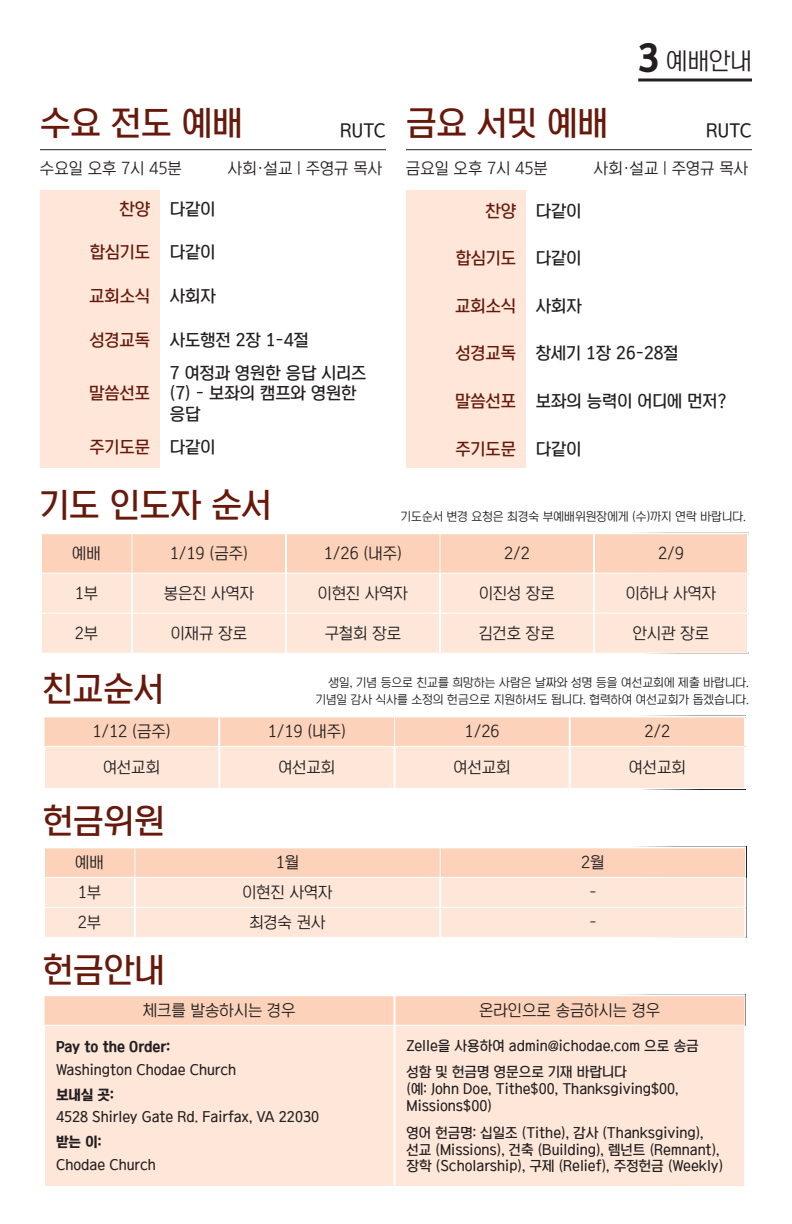
<style>
.page{position:relative;width:792px;height:1224px;background:#fff}
.page>*{position:absolute;margin:0;border:0;box-sizing:border-box;transform-origin:0 0}
.t1{font:34px "Korean TITGD2 R";color:#67190b}
.t2{font:24px "Korean TITGD1 R";color:#231f20}
.t3{font:18px "Korean TITGD2 R";letter-spacing:-.005em;color:#231f20}
.t4{font:17px/20.4px "Korean TITGD2 R";color:#231f20}
.t5{font:17px "Korean TITGD2 R";color:#67190b}
.t6{font:16px "Korean TITGD1 R";color:#231f20}
.t7{font:14px/16.8px "Korean TITGD2 R";color:#231f20}
.t8{font:14px "Korean TITGD4 R";color:#231f20}
.t9{font:12px "Korean TITGD1 R";color:#231f20}
.s1{font-family:"Korean TITGD4 R";font-size:36px}
.s2{color:#67190b}
.s3{color:#231f20}
</style>
<div class="page">
<hr style="left:406px;top:149px;width:346px;height:1px;background:#231f20">
<div style="left:406px;top:190px;width:120px;height:278px;background:#fee7d9"></div>
<hr style="left:40px;top:149px;width:346px;height:1px;background:#231f20">
<div style="left:40px;top:190px;width:120px;height:278px;background:#fee7d9"></div>
<hr style="left:638px;top:79px;width:114px;height:3px;background:#231f20">
<div style="left:45px;top:878px;width:699px;height:59px;background:#fee7d9"></div>
<div style="left:45px;top:848px;width:701px;height:29px;background:#fcd2ba"></div>
<hr style="left:45px;top:907px;width:89px;height:1px;background:#fff">
<hr style="left:136px;top:907px;width:303px;height:1px;background:#fff">
<hr style="left:441px;top:907px;width:303px;height:1px;background:#fff">
<hr style="left:134px;top:878px;width:2px;height:29px;background:#fff">
<hr style="left:439px;top:878px;width:2px;height:29px;background:#fff">
<hr style="left:134px;top:907px;width:2px;height:30px;background:#fff">
<hr style="left:439px;top:907px;width:2px;height:30px;background:#fff">
<div style="left:42px;top:534px;width:705px;height:39px;background:#fcd2ba"></div>
<div style="left:42px;top:574px;width:705px;height:79px;background:#fee7d9"></div>
<hr style="left:132px;top:534px;width:1px;height:39px;background:#fff">
<hr style="left:440px;top:534px;width:1px;height:39px;background:#fff">
<hr style="left:42px;top:613px;width:89px;height:1px;background:#fff">
<hr style="left:133px;top:613px;width:152px;height:1px;background:#fff">
<hr style="left:287px;top:613px;width:152px;height:1px;background:#fff">
<hr style="left:441px;top:613px;width:152px;height:1px;background:#fff">
<hr style="left:595px;top:613px;width:152px;height:1px;background:#fff">
<hr style="left:285px;top:534px;width:2px;height:39px;background:#fff">
<hr style="left:593px;top:534px;width:2px;height:39px;background:#fff">
<hr style="left:131px;top:574px;width:2px;height:39px;background:#fff">
<hr style="left:285px;top:573px;width:2px;height:40px;background:#fff">
<hr style="left:439px;top:574px;width:2px;height:39px;background:#fff">
<hr style="left:593px;top:573px;width:2px;height:40px;background:#fff">
<hr style="left:131px;top:613px;width:2px;height:40px;background:#fff">
<hr style="left:285px;top:613px;width:2px;height:40px;background:#fff">
<hr style="left:439px;top:613px;width:2px;height:40px;background:#fff">
<hr style="left:593px;top:613px;width:2px;height:40px;background:#fff">
<svg style="left:44px;top:717px;width:700px;height:71px;background:#fddfcd"></svg>
<hr style="left:44px;top:746px;width:174px;height:1px;background:#fff">
<hr style="left:220px;top:746px;width:174px;height:1px;background:#fff">
<hr style="left:394px;top:746px;width:175px;height:1px;background:#fff">
<hr style="left:571px;top:746px;width:173px;height:1px;background:#fff">
<hr style="left:218px;top:717px;width:2px;height:29px;background:#fff">
<hr style="left:569px;top:717px;width:2px;height:29px;background:#fff">
<hr style="left:43px;top:747px;width:2px;height:41px;background:#fff">
<hr style="left:218px;top:746px;width:2px;height:42px;background:#fff">
<hr style="left:394px;top:747px;width:2px;height:41px;background:#fff">
<hr style="left:569px;top:746px;width:2px;height:42px;background:#fff">
<div style="left:45px;top:1026px;width:699px;height:160px;background:#fee7d9"></div>
<svg style="left:44px;top:996px;width:700px;height:29px;background:#fcd2bb"></svg>
<hr style="left:394px;top:996px;width:2px;height:29px;background:#fff">
<hr style="left:394px;top:1025px;width:2px;height:161px;background:#fff">
<h2 class="t2" style="left:638px;top:48px;width:115px"><span class="s1">3</span> 예배안내</h2>
<h1 class="t1" style="left:40px;top:105px;width:204px">수요 전도 예배</h1>
<p class="t3" style="left:340px;top:121px;width:47px">RUTC</p>
<h1 class="t1" style="left:406px;top:105px;width:203px">금요 서밋 예배</h1>
<p class="t3" style="left:706px;top:121px;width:47px">RUTC</p>
<p class="t6" style="left:40px;top:159px;width:143px">수요일 오후 7시 45분</p>
<p class="t6" style="left:228px;top:159px;width:156px">사회·설교 | 주영규 목사</p>
<p class="t6" style="left:406px;top:159px;width:143px">금요일 오후 7시 45분</p>
<p class="t6" style="left:594px;top:159px;width:156px">사회·설교 | 주영규 목사</p>
<p class="t4" style="left:119px;top:199px;width:97px"><span class="s2">찬양</span> 다같이</p>
<p class="t4" style="left:485px;top:201px;width:97px"><span class="s2">찬양</span> 다같이</p>
<p class="t5" style="left:90px;top:243px;width:127px">합심기도 <span class="s3">다같이</span></p>
<p class="t5" style="left:89px;top:287px;width:128px">교회소식 <span class="s3">사회자</span></p>
<p class="t4" style="left:90px;top:329px;width:220px"><span class="s2">성경교독</span> 사도행전 2장 1-4절</p>
<p class="t5" style="left:89px;top:384px;width:62px">말씀선포</p>
<p class="t4" style="left:170px;top:363px;width:198px">7 여정과 영원한 응답 시리즈 (7) - 보좌의 캠프와 영원한 응답</p>
<p class="t5" style="left:89px;top:438px;width:127px">주기도문 <span class="s3">다같이</span></p>
<h1 class="t1" style="left:40px;top:487px;width:233px">기도 인도자 순서</h1>
<p class="t5" style="left:456px;top:249px;width:127px">합심기도 <span class="s3">다같이</span></p>
<p class="t5" style="left:455px;top:297px;width:128px">교회소식 <span class="s3">사회자</span></p>
<p class="t4" style="left:456px;top:343px;width:224px"><span class="s2">성경교독</span> 창세기 1장 26-28절</p>
<p class="t4" style="left:455px;top:391px;width:273px"><span class="s2">말씀선포</span> 보좌의 능력이 어디에 먼저?</p>
<p class="t5" style="left:455px;top:439px;width:127px">주기도문 <span class="s3">다같이</span></p>
<p class="t9" style="left:401px;top:510px;width:347px">기도순서 변경 요청은 최경숙 부예배위원장에게 (수)까지 연락 바랍니다.</p>
<p class="t6" style="left:72px;top:545px;width:30px">예배</p>
<p class="t6" style="left:170px;top:545px;width:80px">1/19 (금주)</p>
<p class="t6" style="left:324px;top:545px;width:80px">1/26 (내주)</p>
<p class="t6" style="left:504px;top:545px;width:27px">2/2</p>
<p class="t6" style="left:658px;top:545px;width:27px">2/9</p>
<p class="t6" style="left:75px;top:585px;width:25px">1부</p>
<p class="t6" style="left:164px;top:585px;width:92px">봉은진 사역자</p>
<p class="t6" style="left:318px;top:585px;width:92px">이현진 사역자</p>
<p class="t6" style="left:479px;top:585px;width:77px">이진성 장로</p>
<p class="t6" style="left:626px;top:585px;width:92px">이하나 사역자</p>
<p class="t6" style="left:75px;top:625px;width:25px">2부</p>
<p class="t6" style="left:171px;top:625px;width:78px">이재규 장로</p>
<p class="t6" style="left:325px;top:625px;width:78px">구철회 장로</p>
<p class="t6" style="left:479px;top:625px;width:77px">김건호 장로</p>
<p class="t6" style="left:633px;top:625px;width:78px">안시관 장로</p>
<h1 class="t1" style="left:43px;top:670px;width:123px">친교순서</h1>
<p class="t9" style="left:329px;top:676px;width:422px">생일, 기념 등으로 친교를 희망하는 사람은 날짜와 성명 등을 여선교회에 제출 바랍니다.</p>
<p class="t9" style="left:316px;top:693px;width:435px">기념일 감사 식사를 소정의 헌금으로 지원하셔도 됩니다. 협력하여 여선교회가 돕겠습니다.</p>
<p class="t6" style="left:92px;top:723px;width:80px">1/12 (금주)</p>
<p class="t6" style="left:268px;top:723px;width:80px">1/19 (내주)</p>
<p class="t6" style="left:465px;top:723px;width:37px">1/26</p>
<p class="t6" style="left:644px;top:723px;width:27px">2/2</p>
<p class="t6" style="left:103px;top:759px;width:58px">여선교회</p>
<p class="t6" style="left:278px;top:759px;width:58px">여선교회</p>
<p class="t6" style="left:454px;top:759px;width:58px">여선교회</p>
<p class="t6" style="left:629px;top:759px;width:58px">여선교회</p>
<h1 class="t1" style="left:43px;top:803px;width:124px">헌금위원</h1>
<p class="t6" style="left:75px;top:854px;width:30px">예배</p>
<p class="t6" style="left:276px;top:854px;width:25px">1월</p>
<p class="t6" style="left:581px;top:854px;width:25px">2월</p>
<p class="t6" style="left:78px;top:884px;width:25px">1부</p>
<p class="t6" style="left:243px;top:884px;width:92px">이현진 사역자</p>
<p class="t6" style="left:589px;top:884px;width:9px">-</p>
<p class="t6" style="left:78px;top:914px;width:25px">2부</p>
<p class="t6" style="left:249px;top:914px;width:78px">최경숙 권사</p>
<p class="t6" style="left:589px;top:914px;width:9px">-</p>
<h1 class="t1" style="left:43px;top:952px;width:123px">헌금안내</h1>
<p class="t6" style="left:143px;top:1002px;width:154px">체크를 발송하시는 경우</p>
<p class="t6" style="left:479px;top:1002px;width:183px">온라인으로 송금하시는 경우</p>
<p class="t8" style="left:56px;top:1039px;width:116px">Pay to the Order:</p>
<p class="t7" style="left:56px;top:1061px;width:182px">Washington Chodae Church</p>
<p class="t8" style="left:56px;top:1087px;width:59px">보내실 곳:</p>
<p class="t7" style="left:56px;top:1109px;width:265px">4528 Shirley Gate Rd. Fairfax, VA 22030</p>
<p class="t8" style="left:56px;top:1135px;width:47px">받는 이:</p>
<p class="t7" style="left:56px;top:1157px;width:101px">Chodae Church</p>
<p class="t7" style="left:407px;top:1032px;width:294px;line-height:26.8px">Zelle을 사용하여 admin@ichodae.com 으로 송금 성함 및 헌금명 영문으로 기재 바랍니다</p>
<p class="t7" style="left:407px;top:1081px;width:274px">(예: John Doe, Tithe$00, Thanksgiving$00,<br>Missions$00)</p>
<p class="t7" style="left:407px;top:1124px;width:318px">영어 헌금명: 십일조 (Tithe), 감사 (Thanksgiving), 선교 (Missions), 건축 (Building), 렘넌트 (Remnant), 장학 (Scholarship), 구제 (Relief), 주정헌금 (Weekly)</p>
</div>
